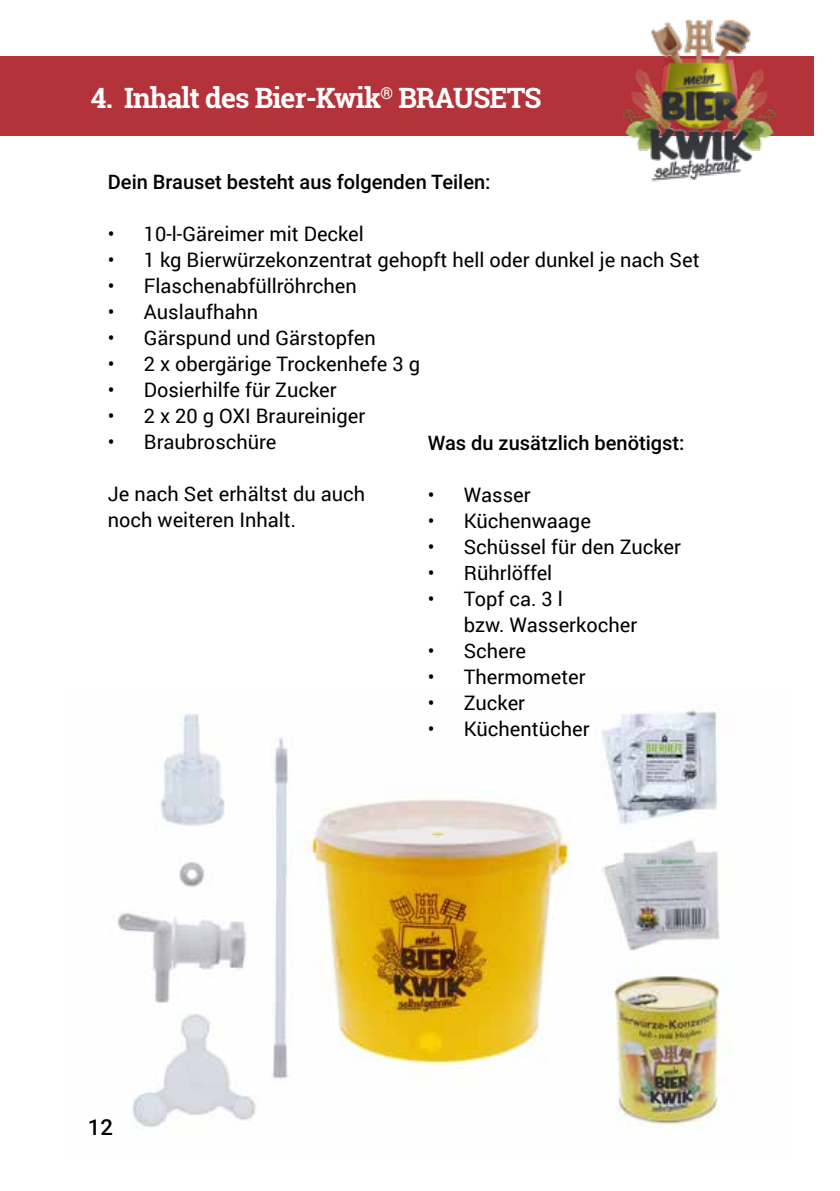
<style>
.page{position:relative;width:840px;height:1191px;background:#fff}
.page>*{position:absolute;margin:0;border:0;box-sizing:border-box;transform-origin:0 0}
.t1{font:700 28px "Roboto Slab";letter-spacing:-.03em;color:#fff}
.t2{font:500 22px "Roboto";color:#000}
.t3{font:20px/26px "Roboto";color:#000}
.t4{font:500 20px "Roboto";color:#000}
</style>
<div class="page">
<div style="left:0;top:56px;width:813px;height:79px;background:#b43239"></div>
<img style="left:614px;top:19px;width:167px;height:163px">
<img style="left:117px;top:709px;width:613px;height:420px">
<h1 class="t1" style="left:91px;top:79px;width:452px">4. Inhalt des Bier-Kwik<sup>®</sup> BRAUSETS</h1>
<p class="t4" style="left:108px;top:168px;width:384px">Dein Brauset besteht aus folgenden Teilen:</p>
<p class="t3" style="left:108px;top:220px;width:257px">• 10-l-Gäreimer mit Deckel</p>
<p class="t3" style="left:108px;top:246px;width:593px">• 1 kg Bierwürzekonzentrat gehopft hell oder dunkel je nach Set</p>
<p class="t3" style="left:108px;top:272px;width:250px">• Flaschenabfüllröhrchen</p>
<p class="t3" style="left:108px;top:298px;width:152px">• Auslaufhahn</p>
<p class="t3" style="left:108px;top:324px;width:269px">• Gärspund und Gärstopfen</p>
<p class="t3" style="left:108px;top:350px;width:313px">• 2 x obergärige Trockenhefe 3 g</p>
<p class="t3" style="left:108px;top:376px;width:230px">• Dosierhilfe für Zucker</p>
<p class="t3" style="left:108px;top:402px;width:259px">• 2 x 20 g OXI Braureiniger</p>
<p class="t3" style="left:108px;top:428px;width:170px">• Braubroschüre</p>
<p class="t3" style="left:108px;top:480px;width:259px">Je nach Set erhältst du auch noch weiteren Inhalt.</p>
<p class="t4" style="left:427px;top:429px;width:258px">Was du zusätzlich benötigst:</p>
<p class="t3" style="left:427px;top:481px;width:104px">• Wasser</p>
<p class="t3" style="left:427px;top:507px;width:164px">• Küchenwaage</p>
<p class="t3" style="left:427px;top:533px;width:254px">• Schüssel für den Zucker</p>
<p class="t3" style="left:427px;top:559px;width:126px">• Rührlöffel</p>
<p class="t3" style="left:463px;top:585px;width:175px;text-indent:-36px">• Topf ca. 3 l<br>bzw. Wasserkocher</p>
<p class="t3" style="left:427px;top:637px;width:100px">• Schere</p>
<p class="t3" style="left:427px;top:663px;width:159px">• Thermometer</p>
<p class="t3" style="left:427px;top:689px;width:99px">• Zucker</p>
<p class="t3" style="left:427px;top:715px;width:163px">• Küchentücher</p>
<p class="t2" style="left:88px;top:1112px;width:26px">12</p>
</div>
